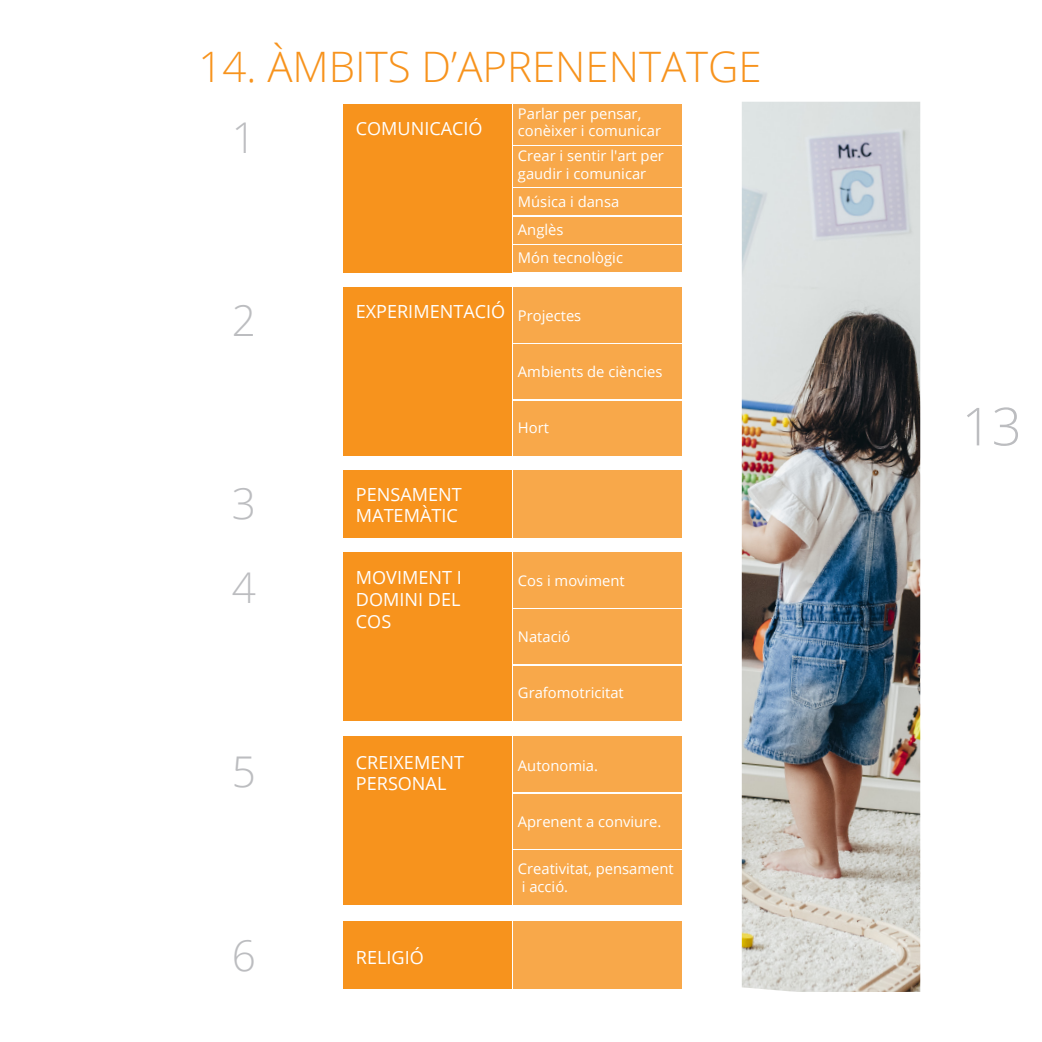
<style>
.page{position:relative;width:1042px;height:1042px;background:#fff}
.page>*{position:absolute;margin:0;border:0;box-sizing:border-box;transform-origin:0 0}
.t1{font:300 52.5px "Open Sans";color:#bcbdc0}
.t2{font:300 42.35px "Open Sans";color:#bcbdc0}
.Títol_01{font:300 42px "Open Sans";color:#f7931d}
.t3{font:18.03px/21.7px "Open Sans";color:#fff;text-align:justify}
.t4{font:14.7px/17.7px "Open Sans";color:#fff}
</style>
<div class="page">
<div style="left:513px;top:552px;width:168px;height:55px;background:#f8a84a"></div>
<div style="left:513px;top:609px;width:168px;height:55px;background:#f8a84a"></div>
<div style="left:513px;top:666px;width:168px;height:54px;background:#f8a84a"></div>
<div style="left:343px;top:552px;width:169px;height:168px;background:#f7931d"></div>
<div style="left:513px;top:104px;width:168px;height:41px;background:#f8a84a"></div>
<div style="left:513px;top:146px;width:168px;height:41px;background:#f8a84a"></div>
<div style="left:513px;top:246px;width:168px;height:26px;background:#f8a84a"></div>
<div style="left:513px;top:217px;width:168px;height:27px;background:#f8a84a"></div>
<div style="left:513px;top:189px;width:168px;height:26px;background:#f8a84a"></div>
<div style="left:343px;top:104px;width:169px;height:168px;background:#f7931d"></div>
<div style="left:513px;top:287px;width:168px;height:55px;background:#f8a84a"></div>
<div style="left:513px;top:344px;width:168px;height:55px;background:#f8a84a"></div>
<div style="left:513px;top:401px;width:168px;height:54px;background:#f8a84a"></div>
<div style="left:343px;top:287px;width:169px;height:168px;background:#f7931d"></div>
<div style="left:513px;top:470px;width:168px;height:68px;background:#f8a84a"></div>
<div style="left:343px;top:470px;width:169px;height:68px;background:#f7931d"></div>
<div style="left:513px;top:921px;width:168px;height:68px;background:#f8a84a"></div>
<div style="left:343px;top:921px;width:169px;height:68px;background:#f7931d"></div>
<div style="left:513px;top:736px;width:168px;height:56px;background:#f8a84a"></div>
<div style="left:513px;top:793px;width:168px;height:55px;background:#f8a84a"></div>
<div style="left:513px;top:850px;width:168px;height:55px;background:#f8a84a"></div>
<div style="left:343px;top:736px;width:169px;height:169px;background:#f7931d"></div>
<img style="left:742px;top:102px;width:178px;height:890px">
<p class="Títol_01" style="left:198px;top:38px;width:565px">14. ÀMBITS D’APRENENTATGE</p>
<p class="t2" style="left:232px;top:109px;width:26px">1</p>
<p class="t3" style="left:356px;top:117px;width:128px">COMUNICACIÓ</p>
<p class="t4" style="left:518px;top:104px;width:145px">Parlar per pensar, conèixer i comunicar</p>
<p class="t4" style="left:518px;top:146px;width:147px">Crear i sentir l'art per gaudir i comunicar</p>
<p class="t4" style="left:518px;top:187px;width:107px;line-height:28px">Música i dansa<br>Anglès<br>Món tecnològic</p>
<p class="t2" style="left:232px;top:292px;width:26px">2</p>
<p class="t3" style="left:356px;top:300px;width:151px">EXPERIMENTACIÓ</p>
<p class="t4" style="left:518px;top:307px;width:65px">Projectes</p>
<p class="t4" style="left:518px;top:363px;width:146px">Ambients de ciències</p>
<p class="t4" style="left:518px;top:418px;width:33px">Hort</p>
<p class="t2" style="left:232px;top:475px;width:26px">3</p>
<p class="t3" style="left:356px;top:483px;width:107px">PENSAMENT</p>
<p class="t3" style="left:356px;top:504px;width:103px">MATEMÀTIC</p>
<p class="t2" style="left:232px;top:558px;width:26px">4</p>
<p class="t3" style="left:356px;top:566px;width:107px">MOVIMENT I DOMINI DEL COS</p>
<p class="t4" style="left:518px;top:572px;width:108px">Cos i moviment</p>
<p class="t4" style="left:518px;top:627px;width:54px">Natació</p>
<p class="t4" style="left:518px;top:683px;width:107px">Grafomotricitat</p>
<p class="t2" style="left:232px;top:743px;width:26px">5</p>
<p class="t3" style="left:356px;top:751px;width:110px">CREIXEMENT</p>
<p class="t3" style="left:356px;top:772px;width:92px">PERSONAL</p>
<p class="t2" style="left:232px;top:926px;width:26px">6</p>
<p class="t3" style="left:356px;top:946px;width:69px">RELIGIÓ</p>
<p class="t4" style="left:518px;top:756px;width:82px">Autonomia.</p>
<p class="t4" style="left:518px;top:812px;width:145px">Aprenent a conviure.</p>
<p class="t4" style="left:518px;top:860px;width:157px">Creativitat, pensament i acció.</p>
<h1 class="t1" style="left:962px;top:390px;width:61px">13</h1>
</div>
